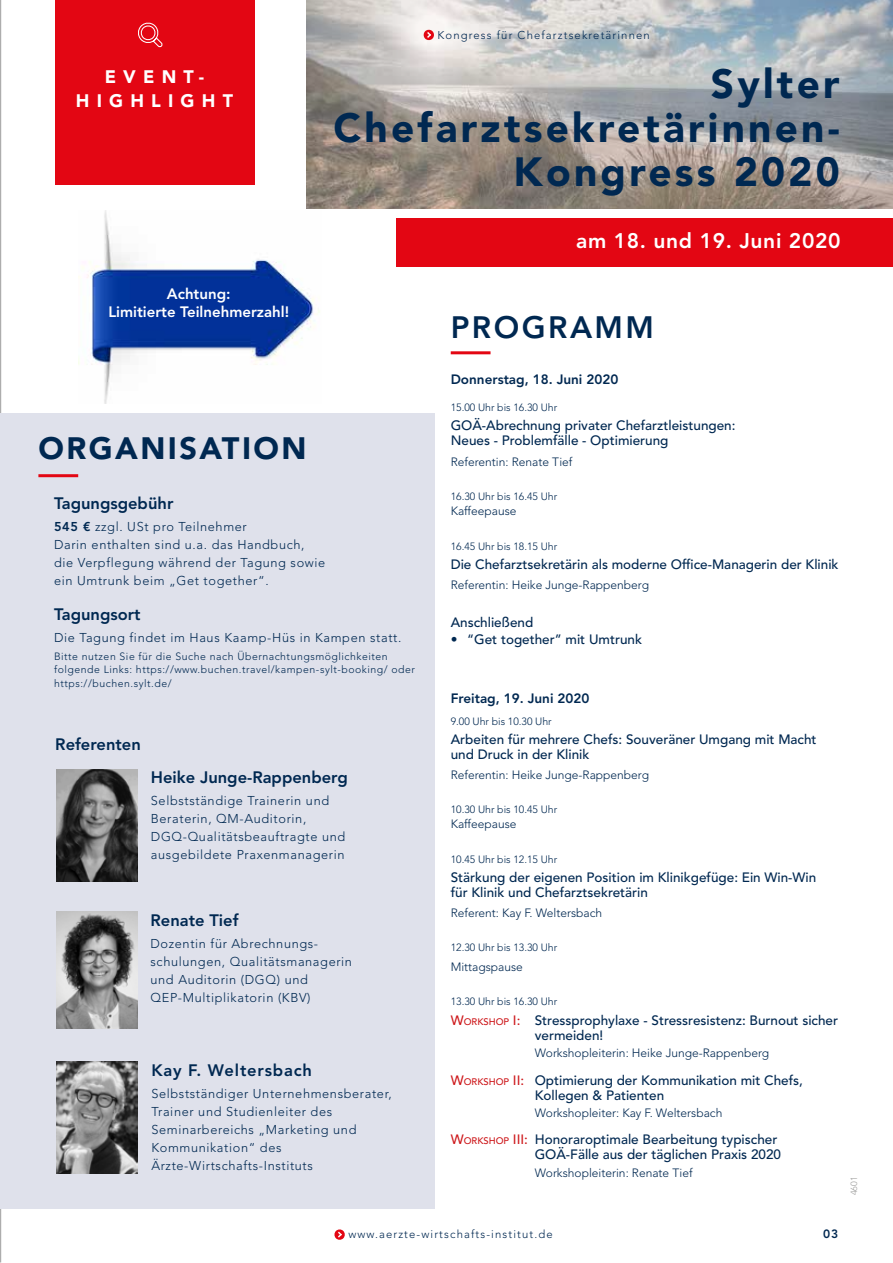
<style>
.page{position:relative;width:893px;height:1263px;background:#fff}
.page>*{position:absolute;margin:0;border:0;box-sizing:border-box;transform-origin:0 0}
.t1{font:900 40.5px/44.1px "Avenir LT Std";letter-spacing:.08em;color:#002851;text-align:right}
.t2{font:900 30.75px "Avenir LT Std";letter-spacing:.08em;color:#002851}
.t3{font:800 30.75px "Avenir LT Std";letter-spacing:.08em;color:#002851}
.t4{font:800 21px "Avenir LT Std";letter-spacing:.03em;color:#fff}
.t5{font:900 18px/24px "Avenir LT Std";letter-spacing:.4em;color:#fff;text-align:center}
.t6{font:800 16.5px "Avenir LT Std";color:#002851}
.t7{font:800 16.5px "Avenir LT Std";letter-spacing:.05em;color:#002851}
.t8{font:800 15px/18px "Avenir LT Std";color:#fff;text-align:center}
.t9{font:500 13.5px/15px "Avenir LT Std";color:#002851}
.t10{font:800 13.5px "Avenir LT Std";color:#002851}
.t11{font:300 12.75px/18px "Avenir LT Std";letter-spacing:.05em;color:#002851}
.t12{font:300 12px "Avenir LT Std";color:#002851}
.t13{font:800 12px "Avenir LT Std";color:#002851}
.t14{font:300 11.25px "Avenir LT Std";letter-spacing:.1em;color:#002851}
.t15{font:300 10.5px "Avenir LT Std";color:#002851}
.t16{font:300 10.5px/13.5px "Avenir LT Std";letter-spacing:.05em;color:#002851}
.t17{font:300 9px "Avenir LT Std";color:#9d9d9c}
.s1{font-weight:800}
.s2{color:#cd171a}
.s3{font-size:9.45px;color:#cd171a}
</style>
<div class="page">
<img style="left:307px;top:0;width:586px;height:209px">
<div style="left:55px;top:0;width:200px;height:185px;background:#e30613"></div>
<svg style="left:138px;top:22px;width:25px;height:26px"></svg>
<hr style="left:0;top:0;width:1px;height:1262px;background:#9d9d9c">
<svg style="left:423px;top:29px;width:11px;height:12px"></svg>
<svg style="left:334px;top:1229px;width:11px;height:11px"></svg>
<div style="left:0;top:414px;width:434px;height:795px;background:#dfe1eb"></div>
<hr style="left:451px;top:351px;width:39px;height:3px;background:#e30613">
<hr style="left:38px;top:474px;width:40px;height:3px;background:#e30613">
<div style="left:397px;top:218px;width:496px;height:49px;background:#e30613"></div>
<img style="left:56px;top:911px;width:82px;height:117px">
<img style="left:56px;top:769px;width:82px;height:112px">
<img style="left:56px;top:1061px;width:82px;height:112px">
<img style="left:78px;top:211px;width:242px;height:193px">
<h3 class="t5" style="left:76px;top:65px;width:159px">EVENT-<br>HIGHLIGHT</h3>
<p class="t14" style="left:437px;top:29px;width:214px">Kongress für Chefarztsekretärinnen</p>
<h1 class="t1" style="left:334px;top:62px;width:507px">Sylter<br>Chefarztsekretärinnen-<br>Kongress 2020</h1>
<h3 class="t4" style="left:576px;top:228px;width:266px">am 18. und 19. Juni 2020</h3>
<p class="t8" style="left:108px;top:285px;width:182px">Achtung:<br>Limitierte Teilnehmerzahl!</p>
<h2 class="t2" style="left:38px;top:430px;width:270px">ORGANISATION</h2>
<p class="t6" style="left:54px;top:493px;width:121px">Tagungsgebühr</p>
<p class="t11" style="left:54px;top:518px;width:273px"><span class="s1">545 €</span> zzgl. USt pro Teilnehmer<br>Darin enthalten sind u.a. das Handbuch, die Verpflegung während der Tagung sowie ein Umtrunk beim „Get together“.</p>
<p class="t6" style="left:54px;top:604px;width:88px">Tagungsort</p>
<p class="t11" style="left:54px;top:628px;width:349px">Die Tagung findet im Haus Kaamp-Hüs in Kampen statt.</p>
<p class="t16" style="left:54px;top:649px;width:363px">Bitte nutzen Sie für die Suche nach Übernachtungsmöglichkeiten folgende Links: https://www.buchen.travel/kampen-sylt-booking/ oder https://buchen.sylt.de/</p>
<p class="t6" style="left:55px;top:735px;width:87px">Referenten</p>
<p class="t6" style="left:151px;top:767px;width:198px">Heike Junge-Rappenberg</p>
<p class="t11" style="left:151px;top:792px;width:196px">Selbstständige Trainerin und<br>Beraterin, QM-Auditorin,<br>DGQ-Qualitätsbeauftragte und ausgebildete Praxenmanagerin</p>
<p class="t6" style="left:151px;top:910px;width:90px">Renate Tief</p>
<p class="t11" style="left:151px;top:934px;width:203px">Dozentin für Abrechnungs&shy;schulungen, Qualitätsmanagerin und Auditorin (DGQ) und<br>QEP-Multiplikatorin (KBV)</p>
<p class="t7" style="left:151px;top:1060px;width:162px">Kay F. Weltersbach</p>
<p class="t11" style="left:151px;top:1084px;width:242px">Selbstständiger Unternehmensberater,<br>Trainer und Studienleiter des<br>Seminarbereichs „Marketing und<br>Kommunikation“ des<br>Ärzte-Wirtschafts-Instituts</p>
<h2 class="t3" style="left:451px;top:309px;width:205px">PROGRAMM</h2>
<p class="t10" style="left:451px;top:372px;width:169px">Donnerstag, 18. Juni 2020</p>
<p class="t15" style="left:451px;top:401px;width:108px">15.00 Uhr bis 16.30 Uhr</p>
<p class="t9" style="left:451px;top:418px;width:286px">GOÄ-Abrechnung privater Chefarztleistungen:<br>Neues - Problemfälle - Optimierung</p>
<p class="t12" style="left:451px;top:454px;width:123px">Referentin: Renate Tief</p>
<p class="t15" style="left:451px;top:490px;width:108px">16.30 Uhr bis 16.45 Uhr</p>
<p class="t12" style="left:451px;top:504px;width:67px">Kaffeepause</p>
<p class="t15" style="left:451px;top:540px;width:108px">16.45 Uhr bis 18.15 Uhr</p>
<p class="t9" style="left:451px;top:557px;width:389px">Die Chefarztsekretärin als moderne Office-Managerin der Klinik</p>
<p class="t12" style="left:451px;top:577px;width:200px">Referentin: Heike Junge-Rappenberg</p>
<p class="t9" style="left:451px;top:615px;width:84px">Anschließend</p>
<p class="t9" style="left:451px;top:632px;width:193px">• “Get together” mit Umtrunk</p>
<p class="t10" style="left:451px;top:690px;width:140px">Freitag, 19. Juni 2020</p>
<p class="t15" style="left:451px;top:715px;width:103px">9.00 Uhr bis 10.30 Uhr</p>
<p class="t9" style="left:451px;top:732px;width:367px">Arbeiten für mehrere Chefs: Souveräner Umgang mit Macht und Druck in der Klinik</p>
<p class="t12" style="left:451px;top:767px;width:200px">Referentin: Heike Junge-Rappenberg</p>
<p class="t15" style="left:451px;top:803px;width:108px">10.30 Uhr bis 10.45 Uhr</p>
<p class="t12" style="left:451px;top:817px;width:67px">Kaffeepause</p>
<p class="t15" style="left:451px;top:853px;width:108px">10.45 Uhr bis 12.15 Uhr</p>
<p class="t9" style="left:451px;top:870px;width:367px">Stärkung der eigenen Position im Klinikgefüge: Ein Win-Win für Klinik und Chefarztsekretärin</p>
<p class="t12" style="left:451px;top:905px;width:153px">Referent: Kay F. Weltersbach</p>
<p class="t15" style="left:451px;top:941px;width:108px">12.30 Uhr bis 13.30 Uhr</p>
<p class="t12" style="left:451px;top:959px;width:74px">Mittagspause</p>
<p class="t15" style="left:451px;top:996px;width:108px">13.30 Uhr bis 16.30 Uhr</p>
<p class="t9" style="left:535px;top:1013px;width:305px;text-indent:-84px"><span class="s2">W</span><span class="s3">ORKSHOP</span> <span class="s2">I:</span> Stressprophylaxe - Stressresistenz: Burnout sicher vermeiden!</p>
<p class="t12" style="left:535px;top:1045px;width:236px">Workshopleiterin: Heike Junge-Rappenberg</p>
<p class="t9" style="left:535px;top:1073px;width:270px;text-indent:-84px"><span class="s2">W</span><span class="s3">ORKSHOP</span> <span class="s2">II:</span> Optimierung der Kommunikation mit Chefs,<br>Kollegen &amp; Patienten</p>
<p class="t12" style="left:535px;top:1105px;width:189px">Workshopleiter: Kay F. Weltersbach</p>
<p class="t9" style="left:451px;top:1132px;width:332px;text-align:right"><span class="s2">W</span><span class="s3">ORKSHOP</span> <span class="s2">III:</span> Honoraroptimale Bearbeitung typischer<br>GOÄ-Fälle aus der täglichen Praxis 2020</p>
<p class="t12" style="left:535px;top:1165px;width:159px">Workshopleiterin: Renate Tief</p>
<p class="t17" style="left:849px;top:1195px;width:20px;rotate:-90deg">4601</p>
<p class="t14" style="left:348px;top:1227px;width:206px">www.aerzte-wirtschafts-institut.de</p>
<p class="t13" style="left:823px;top:1227px;width:17px">03</p>
</div>
